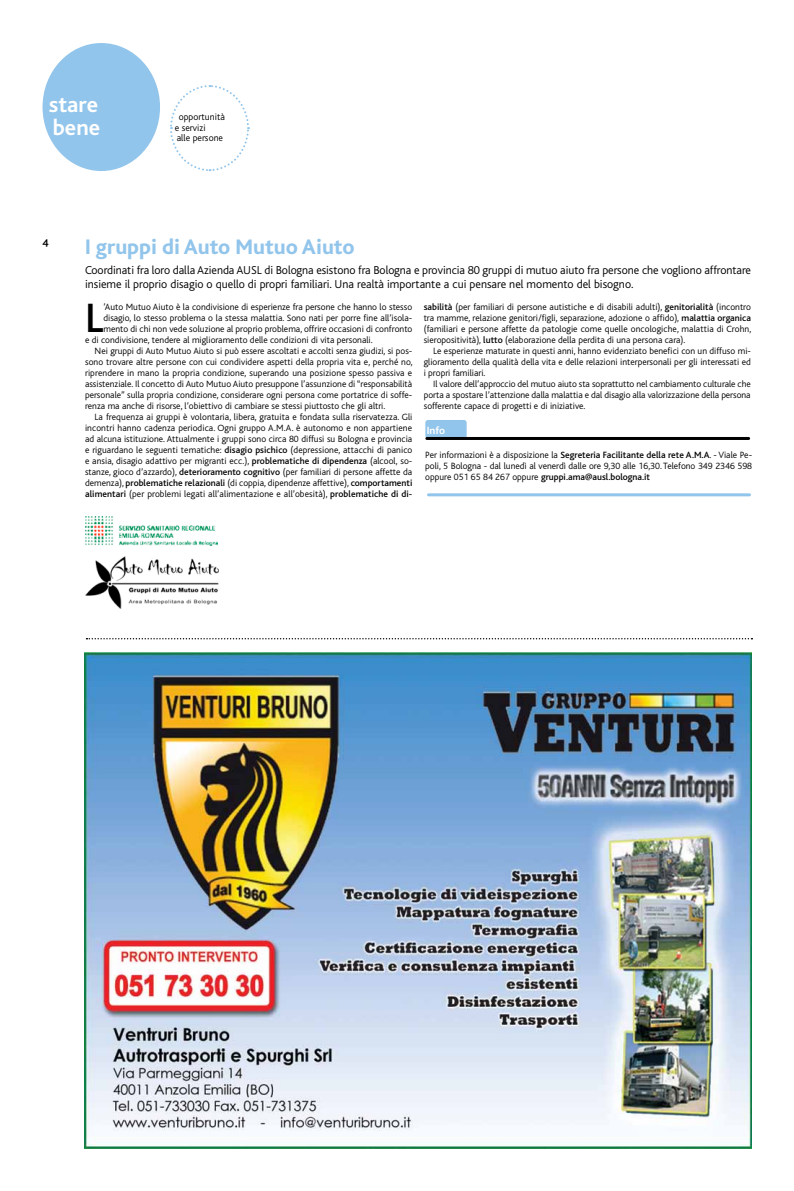
<style>
.page{position:relative;width:794px;height:1191px;background:#fff}
.page>*{position:absolute;margin:0;border:0;box-sizing:border-box;transform-origin:0 0}
.t1{font:500 42.9px "Bliss";color:#000}
.t2{font:700 23px/23px "Bliss";color:#fff}
.t3{font:800 22px "Bliss";color:#92c5eb}
.t4{font:300 12px/14px "Bliss";letter-spacing:-.005em;color:#000}
.t5{font:500 12px "Bliss Caps";color:#000}
.t6{font:700 11px "Bliss";color:#fff}
.t7{font:300 9.8px/10.7px "Bliss";color:#000}
.t8{font:300 9.5px/11px "Bliss";color:#000;text-align:justify}
.s1{font-weight:500}
</style>
<div class="page">
<div style="left:43px;top:43px;width:117px;height:128px;background:#92c5eb;border-radius:50%"></div>
<svg style="left:170px;top:85px;width:80px;height:87px"></svg>
<img style="left:85px;top:516px;width:132px;height:29px">
<img style="left:85px;top:556px;width:133px;height:52px">
<svg style="left:86px;top:638px;width:666px;height:1px"></svg>
<img style="left:84px;top:652px;width:667px;height:496px">
<div style="left:425px;top:420px;width:42px;height:18px;background:#92c5eb;border-radius:3px"></div>
<hr style="left:428px;top:493px;width:321px;height:3px;background:#92c5eb">
<hr style="left:427px;top:437px;width:321px;height:3px;background:#000">
<h2 class="t2" style="left:49px;top:93px;width:53px">stare bene</h2>
<p class="t7" style="left:175px;top:111px;width:52px;text-indent:4px">opportunità e servizi<br>alle persone</p>
<p class="t5" style="left:43px;top:235px;width:8px">4</p>
<h3 class="t3" style="left:85px;top:235px;width:271px">I gruppi di Auto Mutuo Aiuto</h3>
<p class="t4" style="left:85px;top:263px;width:667px">Coordinati fra loro dalla Azienda AUSL di Bologna esistono fra Bologna e provincia 80 gruppi di mutuo aiuto fra persone che vogliono affrontare insieme il proprio disagio o quello di propri familiari. Una realtà importante a cui pensare nel momento del bisogno.</p>
<h1 class="t1" style="left:85px;top:295px;width:20px">L</h1>
<p class="t8" style="left:103px;top:301px;width:310px">’Auto Mutuo Aiuto è la condivisione di esperienze fra persone che hanno lo stesso</p>
<p class="t8" style="left:424px;top:301px;width:329px"><span class="s1">sabilità</span> (per familiari di persone autistiche e di disabili adulti), <span class="s1">genitorialità</span> (incontro tra mamme, relazione genitori/figli, separazione, adozione o affido), <span class="s1">malattia organica </span>(familiari e persone affette da patologie come quelle oncologiche, malattia di Crohn, sieropositività), <span class="s1">lutto</span> (elaborazione della perdita di una persona cara).</p>
<p class="t8" style="left:424px;top:345px;width:329px;text-indent:10px">Le esperienze maturate in questi anni, hanno evidenziato benefici con un diffuso mi&shy;glioramento della qualità della vita e delle relazioni interpersonali per gli interessati ed i propri familiari.</p>
<p class="t8" style="left:424px;top:378px;width:328px;text-indent:10px">Il valore dell’approccio del mutuo aiuto sta soprattutto nel cambiamento culturale che porta a spostare l’attenzione dalla malattia e dal disagio alla valorizzazione della persona sofferente capace di progetti e di iniziative.</p>
<p class="t8" style="left:425px;top:449px;width:328px">Per informazioni è a disposizione la <span class="s1">Segreteria Facilitante della rete A.M.A</span>. - Viale Pe&shy;poli, 5 Bologna - dal lunedì al venerdì dalle ore 9,30 alle 16,30. Telefono 349 2346 598 oppure 051 65 84 267 oppure <span class="s1">gruppi.ama@ausl.bologna.it</span></p>
<p class="t8" style="left:103px;top:312px;width:310px">disagio, lo stesso problema o la stessa malattia. Sono nati per porre fine all’isola-</p>
<p class="t8" style="left:103px;top:323px;width:310px">mento di chi non vede soluzione al proprio problema, offrire occasioni di confronto</p>
<p class="t8" style="left:85px;top:334px;width:289px">e di condivisione, tendere al miglioramento delle condizioni di vita personali.</p>
<p class="t8" style="left:95px;top:345px;width:319px">Nei gruppi di Auto Mutuo Aiuto si può essere ascoltati e accolti senza giudizi, si pos-</p>
<p class="t8" style="left:85px;top:356px;width:329px">sono trovare altre persone con cui condividere aspetti della propria vita e, perché no,</p>
<p class="t8" style="left:85px;top:367px;width:329px">riprendere in mano la propria condizione, superando una posizione spesso passiva e</p>
<p class="t8" style="left:85px;top:378px;width:329px">assistenziale. Il concetto di Auto Mutuo Aiuto presuppone l’assunzione di “responsabilità</p>
<p class="t8" style="left:85px;top:389px;width:329px">personale” sulla propria condizione, considerare ogni persona come portatrice di soffe-</p>
<p class="t8" style="left:85px;top:400px;width:302px">renza ma anche di risorse, l’obiettivo di cambiare se stessi piuttosto che gli altri.</p>
<p class="t8" style="left:95px;top:411px;width:319px">La frequenza ai gruppi è volontaria, libera, gratuita e fondata sulla riservatezza. Gli</p>
<p class="t8" style="left:85px;top:422px;width:328px">incontri hanno cadenza periodica. Ogni gruppo A.M.A. è autonomo e non appartiene</p>
<p class="t8" style="left:85px;top:433px;width:329px">ad alcuna istituzione. Attualmente i gruppi sono circa 80 diffusi su Bologna e provincia</p>
<p class="t8" style="left:85px;top:444px;width:329px">e riguardano le seguenti tematiche: <span class="s1">disagio psichico</span> (depressione, attacchi di panico</p>
<p class="t8" style="left:85px;top:455px;width:329px">e ansia, disagio adattivo per migranti ecc.), <span class="s1">problematiche di dipendenza</span> (alcool, so-</p>
<p class="t8" style="left:85px;top:466px;width:329px">stanze, gioco d’azzardo), <span class="s1">deterioramento cognitivo</span> (per familiari di persone affette da</p>
<p class="t8" style="left:85px;top:477px;width:329px">demenza), <span class="s1">problematiche relazionali</span> (di coppia, dipendenze affettive), <span class="s1">comportamenti</span></p>
<p class="t8" style="left:85px;top:488px;width:329px"><span class="s1">alimentari</span> (per problemi legati all’alimentazione e all’obesità), <span class="s1">problematiche di di-</span></p>
<p class="t6" style="left:427px;top:424px;width:20px">Info</p>
</div>
